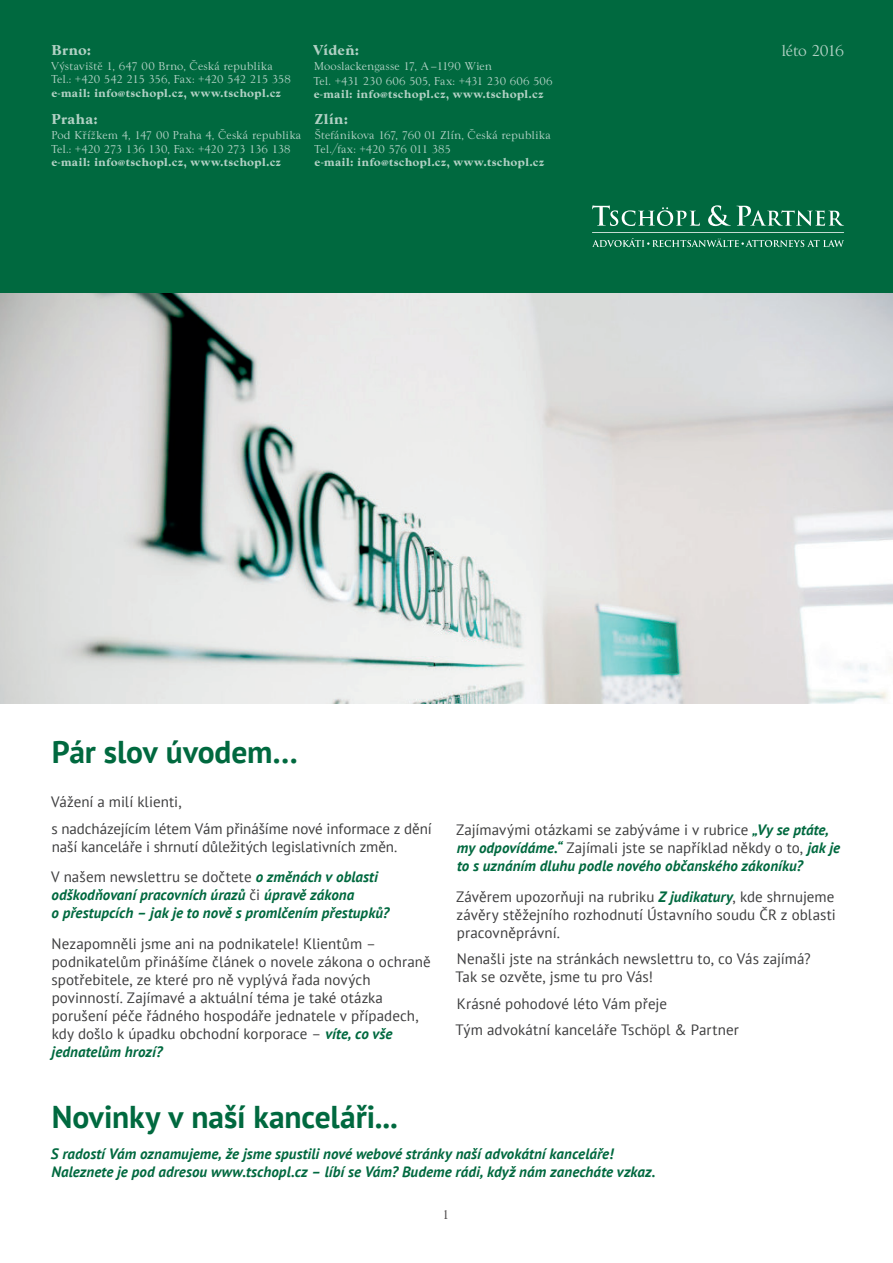
<style>
.page{position:relative;width:893px;height:1263px;background:#fff}
.page>*{position:absolute;margin:0;border:0;box-sizing:border-box;transform-origin:0 0}
.t1{font:700 31.5px "PT Sans";letter-spacing:-.005em;color:#00693f}
.t2{font:16.5px "Goudy Wtc TOT";letter-spacing:-.035em;color:#fff}
.t3{font:15px/18px "PT Sans";letter-spacing:.005em;color:#3e3e3f}
.t4{font:italic 700 15px/18px "PT Sans";letter-spacing:.005em;color:#00693f}
.t5{font:700 15px "Goudy Wtc TOT";letter-spacing:-.005em;color:#fff}
.t6{font:13.5px "Goudy Wtc TOT";color:#231f20}
.t7{font:12px/13.5px "Goudy Wtc TOT";letter-spacing:-.005em;color:#fff}
.t8{font:700 12px "Goudy Wtc TOT";color:#fff}
.s1{font-weight:700;font-style:italic;color:#00693f}
.s2{font-weight:400;font-style:normal;color:#3e3e3f}
</style>
<div class="page">
<img style="left:0;top:292px;width:893px;height:412px">
<div style="left:0;top:0;width:893px;height:292px;background:#00693f"></div>
<svg style="left:592px;top:238px;width:252px;height:9px"></svg>
<svg style="left:592px;top:205px;width:108px;height:21px"></svg>
<svg style="left:708px;top:205px;width:136px;height:21px"></svg>
<hr style="left:592px;top:232px;width:252px;height:1px;background:#fff">
<p class="t5" style="left:51px;top:41px;width:41px">Brno:</p>
<p class="t7" style="left:51px;top:59px;width:241px">Výstaviště 1, 647 00 Brno, Česká republika<br>Tel.: +420 542 215 356, Fax: +420 542 215 358</p>
<p class="t8" style="left:51px;top:85px;width:231px">e-mail: info@tschopl.cz, www.tschopl.cz</p>
<p class="t5" style="left:51px;top:110px;width:48px">Praha:</p>
<p class="t7" style="left:51px;top:128px;width:252px">Pod Křížkem 4, 147 00 Praha 4, Česká republika<br>Tel.: +420 273 136 130, Fax: +420 273 136 138</p>
<p class="t8" style="left:51px;top:155px;width:231px">e-mail: info@tschopl.cz, www.tschopl.cz</p>
<p class="t5" style="left:313px;top:41px;width:48px">Vídeň:</p>
<p class="t7" style="left:313px;top:58px;width:241px;line-height:15px">Mooslackengasse 17, A–1190 Wien<br>Tel. +431 230 606 505, Fax: +431 230 606 506</p>
<p class="t8" style="left:314px;top:87px;width:231px">e-mail: info@tschopl.cz, www.tschopl.cz</p>
<p class="t5" style="left:315px;top:110px;width:35px">Zlín:</p>
<p class="t7" style="left:314px;top:128px;width:238px">Štefánikova 167, 760 01 Zlín, Česká republika<br>Tel./fax: +420 576 011 385</p>
<p class="t8" style="left:315px;top:155px;width:231px">e-mail: info@tschopl.cz, www.tschopl.cz</p>
<p class="t2" style="left:781px;top:40px;width:64px">léto 2016</p>
<h1 class="t1" style="left:52px;top:731px;width:248px">Pár slov úvodem…</h1>
<p class="t3" style="left:51px;top:788px;width:382px;line-height:26.5px">Vážení a milí klienti,<br>s nadcházejícím létem Vám přinášíme nové informace z dění</p>
<p class="t3" style="left:51px;top:831px;width:348px;line-height:30.8px">naší kanceláře i shrnutí důležitých legislativních změn.<br>V našem newslettru se dočtete <span class="s1">o změnách v oblasti</span></p>
<p class="t4" style="left:52px;top:886px;width:339px">odškodňovaní pracovních úrazů <span class="s2">či</span> úpravě zákona<br>o přestupcích – jak je to nově s promlčením přestupků?</p>
<p class="t3" style="left:51px;top:934px;width:381px">Nezapomněli jsme ani na podnikatele! Klientům – podnikatelům přinášíme článek o novele zákona o ochraně spotřebitele, ze které pro ně vyplývá řada nových povinností. Zajímavé a aktuální téma je také otázka porušení péče řádného hospodáře jednatele v případech, kdy došlo k úpadku obchodní korporace – <span class="s1">víte, co vše jednatelům hrozí?</span></p>
<p class="t4" style="left:456px;top:820px;width:386px"><span class="s2">Zajímavými otázkami se zabýváme i v rubrice</span> „Vy se ptáte, my odpovídáme.“ <span class="s2">Zajímali jste se například někdy o to,</span> jak je to s uznáním dluhu podle nového občanského zákoníku?</p>
<p class="t3" style="left:456px;top:887px;width:381px;text-align:justify">Závěrem upozorňuji na rubriku <span class="s1">Z judikatury</span>, kde shrnujeme závěry stěžejního rozhodnutí Ústavního soudu ČR z oblasti pracovněprávní.</p>
<p class="t3" style="left:455px;top:949px;width:357px">Nenašli jste na stránkách newslettru to, co Vás zajímá?<br>Tak se ozvěte, jsme tu pro Vás!</p>
<p class="t3" style="left:455px;top:990px;width:285px;line-height:26.5px">Krásné pohodové léto Vám přeje<br>Tým advokátní kanceláře Tschöpl &amp; Partner</p>
<h1 class="t1" style="left:52px;top:1096px;width:348px">Novinky v naší kanceláři...</h1>
<p class="t4" style="left:51px;top:1144px;width:606px">S radostí Vám oznamujeme, že jsme spustili nové webové stránky naší advokátní kanceláře!<br>Naleznete je pod adresou www.tschopl.cz – líbí se Vám? Budeme rádi, když nám zanecháte vzkaz.</p>
<p class="t6" style="left:443px;top:1206px;width:9px">1</p>
</div>
